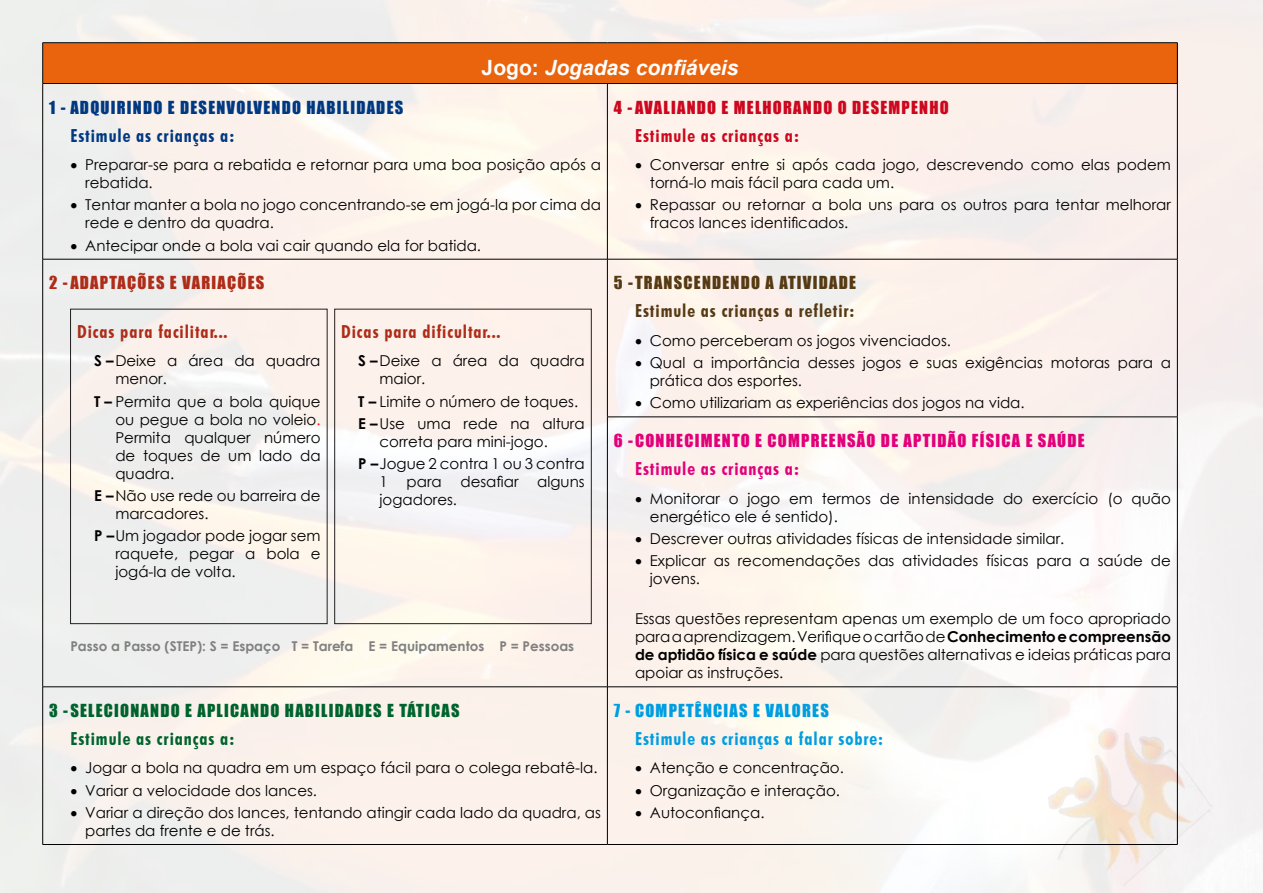
<style>
.page{position:relative;width:1263px;height:893px;background:#fff}
.page>*{position:absolute;margin:0;border:0;box-sizing:border-box;transform-origin:0 0}
.t1{font:italic 700 21px "Arial";color:#fff}
.t2{font:700 condensed 18px "Futura BT";letter-spacing:.05em;color:#ae2c18}
.t3{font:700 condensed 18px "Futura BT";letter-spacing:.05em;color:#009ee0}
.t4{font:700 condensed 18px "Futura BT";letter-spacing:.05em;color:#563a13}
.t5{font:700 condensed 18px "Futura BT";letter-spacing:.05em;color:#003882}
.t6{font:700 condensed 18px "Futura BT";letter-spacing:.05em;color:#cd071e}
.t7{font:700 condensed 18px "Futura BT";letter-spacing:.05em;color:#e2007a}
.t8{font:700 condensed 18px "Futura BT";letter-spacing:.05em;color:#00632e}
.t9{font:16.5px "Impact";letter-spacing:.075em;color:#e2007a}
.t10{font:16.5px "Impact";letter-spacing:.075em;color:#00632e}
.t11{font:16.5px "Impact";letter-spacing:.075em;color:#003882}
.t12{font:16.5px "Impact";color:#cd071e}
.t13{font:16.5px "Impact";color:#563a13}
.t14{font:16.5px "Impact";color:#ae2c18}
.t15{font:16.5px "Impact";letter-spacing:.075em;color:#009ee0}
.t16{font:15px/18px "Century Gothic";color:#000}
.t17{font:700 13.5px "Century Gothic";color:#808080}
.s1{font-style:normal}
.s2{font-weight:700}
.s3{color:#f00}
</style>
<div class="page">
<img style="left:0;top:0;width:1263px;height:893px">
<img style="left:1027px;top:707px;width:202px;height:186px">
<div style="left:43px;top:43px;width:1134px;height:41px;background:#ea640d"></div>
<hr style="left:43px;top:42px;width:564px;height:1px;background:#000">
<hr style="left:42px;top:43px;width:1px;height:40px;background:#000">
<hr style="left:607px;top:42px;width:570px;height:1px;background:#000">
<hr style="left:1177px;top:43px;width:1px;height:40px;background:#000">
<hr style="left:43px;top:83px;width:564px;height:1px;background:#000">
<hr style="left:42px;top:84px;width:1px;height:175px;background:#000">
<hr style="left:607px;top:83px;width:570px;height:1px;background:#000">
<hr style="left:607px;top:84px;width:1px;height:175px;background:#000">
<hr style="left:1177px;top:84px;width:1px;height:175px;background:#000">
<hr style="left:43px;top:259px;width:564px;height:1px;background:#000">
<hr style="left:42px;top:259px;width:1px;height:158px;background:#000">
<hr style="left:42px;top:417px;width:1px;height:270px;background:#000">
<hr style="left:607px;top:259px;width:570px;height:1px;background:#000">
<hr style="left:607px;top:259px;width:1px;height:158px;background:#000">
<hr style="left:1177px;top:259px;width:1px;height:158px;background:#000">
<hr style="left:607px;top:417px;width:570px;height:1px;background:#000">
<hr style="left:607px;top:417px;width:1px;height:270px;background:#000">
<hr style="left:1177px;top:417px;width:1px;height:270px;background:#000">
<hr style="left:43px;top:687px;width:564px;height:1px;background:#000">
<hr style="left:42px;top:687px;width:1px;height:157px;background:#000">
<hr style="left:607px;top:687px;width:570px;height:1px;background:#000">
<hr style="left:607px;top:687px;width:1px;height:157px;background:#000">
<hr style="left:1177px;top:687px;width:1px;height:157px;background:#000">
<hr style="left:43px;top:844px;width:564px;height:1px;background:#000">
<hr style="left:607px;top:844px;width:570px;height:1px;background:#000">
<div style="left:70px;top:309px;width:257px;height:315px;border:1px solid #231f20"></div>
<div style="left:334px;top:309px;width:257px;height:315px;border:1px solid #231f20"></div>
<p class="t1" style="left:482px;top:54px;width:258px"><span class="s1">Jogo:</span> Jogadas confiáveis</p>
<p class="t11" style="left:49px;top:94px;width:88px">1 - ADQUIRINDO</p>
<p class="t11" style="left:168px;top:94px;width:23px">E DESENVOLVENDO</p>
<p class="t11" style="left:306px;top:94px;width:10px">HABILIDADES</p>
<p class="t5" style="left:70px;top:124px;width:165px">Estimule as crianças a:</p>
<p class="t16" style="left:85px;top:156px;width:517px;text-indent:-15px">• Preparar-se para a rebatida e retornar para uma boa posição após a rebatida.</p>
<p class="t16" style="left:85px;top:196px;width:517px;text-indent:-15px">• Tentar manter a bola no jogo concentrando-se em jogá-la por cima da rede e dentro da quadra.</p>
<p class="t16" style="left:70px;top:236px;width:412px">• Antecipar onde a bola vai cair quando ela for batida.</p>
<p class="t14" style="left:49px;top:270px;width:71px">2 -ADAPTAÇÕES</p>
<p class="t14" style="left:170px;top:270px;width:52px">EVARIAÇÕES</p>
<p class="t2" style="left:77px;top:320px;width:152px">Dicas para facilitar...</p>
<p class="t16" style="left:115px;top:352px;width:207px;text-indent:-21px"><span class="s2">S –</span>Deixe a área da quadra menor.</p>
<p class="t16" style="left:115px;top:392px;width:207px;text-align:justify;text-indent:-21px"><span class="s2">T –</span> Permita que a bola quique ou pegue a bola no voleio<span class="s3">.<br></span>Permita qualquer número de toques de um lado da quadra.</p>
<p class="t16" style="left:115px;top:486px;width:207px;text-indent:-21px"><span class="s2">E –</span>Não use rede ou barreira de marcadores.</p>
<p class="t16" style="left:115px;top:526px;width:207px;text-align:justify;text-indent:-21px"><span class="s2">P –</span>Um jogador pode jogar sem raquete, pegar a bola e jogá-la de volta.</p>
<p class="t2" style="left:341px;top:320px;width:161px">Dicas para dificultar...</p>
<p class="t16" style="left:379px;top:352px;width:207px;text-indent:-21px"><span class="s2">S –</span>Deixe a área da quadra maior.</p>
<p class="t16" style="left:358px;top:390px;width:228px;line-height:22.2px"><span class="s2">T –</span> Limite o número de toques.<br><span class="s2">E –</span>Use uma rede na altura</p>
<p class="t16" style="left:358px;top:430px;width:228px;line-height:22.2px;text-indent:21px">correta para mini-jogo.<br><span class="s2">P –</span>Jogue 2 contra 1 ou 3 contra</p>
<p class="t16" style="left:379px;top:472px;width:207px">1 para desafiar alguns jogadores.</p>
<p class="t17" style="left:70px;top:635px;width:505px">Passo a Passo (STEP): S = Espaço T = Tarefa E = Equipamentos P = Pessoas</p>
<p class="t10" style="left:49px;top:698px;width:76px">3 -SELECIONANDO</p>
<p class="t10" style="left:185px;top:698px;width:66px">E APLICANDO</p>
<p class="t10" style="left:285px;top:698px;width:10px">HABILIDADES</p>
<p class="t10" style="left:387px;top:698px;width:65px">E TÁTI CAS</p>
<p class="t8" style="left:70px;top:727px;width:165px">Estimule as crianças a:</p>
<p class="t16" style="left:70px;top:759px;width:529px">• Jogar a bola na quadra em um espaço fácil para o colega rebatê-la.</p>
<p class="t16" style="left:70px;top:781px;width:248px">• Variar a velocidade dos lances.</p>
<p class="t16" style="left:85px;top:803px;width:517px;text-indent:-15px">• Variar a direção dos lances, tentando atingir cada lado da quadra, as partes da frente e de trás.</p>
<p class="t12" style="left:614px;top:94px;width:41px">4 -AVALIANDO</p>
<p class="t12" style="left:722px;top:94px;width:23px">E MELHO</p>
<p class="t12" style="left:783px;top:94px;width:21px">RANDO</p>
<p class="t12" style="left:838px;top:94px;width:25px">O DESEM</p>
<p class="t12" style="left:902px;top:94px;width:20px">PENHO</p>
<p class="t6" style="left:635px;top:124px;width:165px">Estimule as crianças a:</p>
<p class="t16" style="left:650px;top:156px;width:523px;text-indent:-15px">• Conversar entre si após cada jogo, descrevendo como elas podem torná-lo mais fácil para cada um.</p>
<p class="t16" style="left:650px;top:196px;width:523px;text-indent:-15px">• Repassar ou retornar a bola uns para os outros para tentar melhorar fracos lances identificados.</p>
<p class="t13" style="left:614px;top:270px;width:91px">5 -TRANSCENDENDO</p>
<p class="t13" style="left:765px;top:270px;width:24px">A ATIVIDADE</p>
<p class="t4" style="left:635px;top:300px;width:221px">Estimule as crianças a refletir:</p>
<p class="t16" style="left:635px;top:331px;width:317px">• Como perceberam os jogos vivenciados.</p>
<p class="t16" style="left:650px;top:353px;width:522px;text-indent:-15px">• Qual a importância desses jogos e suas exigências motoras para a prática dos esportes.</p>
<p class="t16" style="left:635px;top:394px;width:391px">• Como utilizariam as experiências dos jogos na vida.</p>
<p class="t9" style="left:614px;top:428px;width:30px">6 - CONHE</p>
<p class="t9" style="left:684px;top:428px;width:21px">CIMENTO</p>
<p class="t9" style="left:755px;top:428px;width:76px">E COMPREENS</p>
<p class="t9" style="left:857px;top:428px;width:220px">ÃO DE APTIDÃO FÍSI CA E SAÚDE</p>
<p class="t7" style="left:635px;top:458px;width:165px">Estimule as crianças a:</p>
<p class="t16" style="left:650px;top:489px;width:523px;text-indent:-15px">• Monitorar o jogo em termos de intensidade do exercício (o quão energético ele é sentido).</p>
<p class="t16" style="left:635px;top:529px;width:431px">• Descrever outras atividades físicas de intensidade similar.</p>
<p class="t16" style="left:650px;top:551px;width:522px;text-indent:-15px">• Explicar as recomendações das atividades físicas para a saúde de jovens.</p>
<p class="t16" style="left:635px;top:610px;width:537px;text-align:justify">Essas questões representam apenas um exemplo de um foco apropriado para a aprendizagem. Verifique o cartão de <span class="s2">Conhecimento e compreensão de aptidão física e saúde</span> para questões alternativas e ideias práticas para apoiar as instruções.</p>
<p class="t15" style="left:614px;top:698px;width:28px">7 - COM</p>
<p class="t15" style="left:669px;top:698px;width:64px">PETÊNCIAS</p>
<p class="t15" style="left:753px;top:698px;width:22px">E VALO</p>
<p class="t15" style="left:802px;top:698px;width:19px">RES</p>
<p class="t3" style="left:635px;top:727px;width:250px">Estimule as crianças a falar sobre:</p>
<p class="t16" style="left:635px;top:759px;width:210px">• Atenção e concentração.</p>
<p class="t16" style="left:635px;top:781px;width:207px">• Organização e interação.</p>
<p class="t16" style="left:635px;top:803px;width:131px">• Autoconfiança.</p>
</div>
